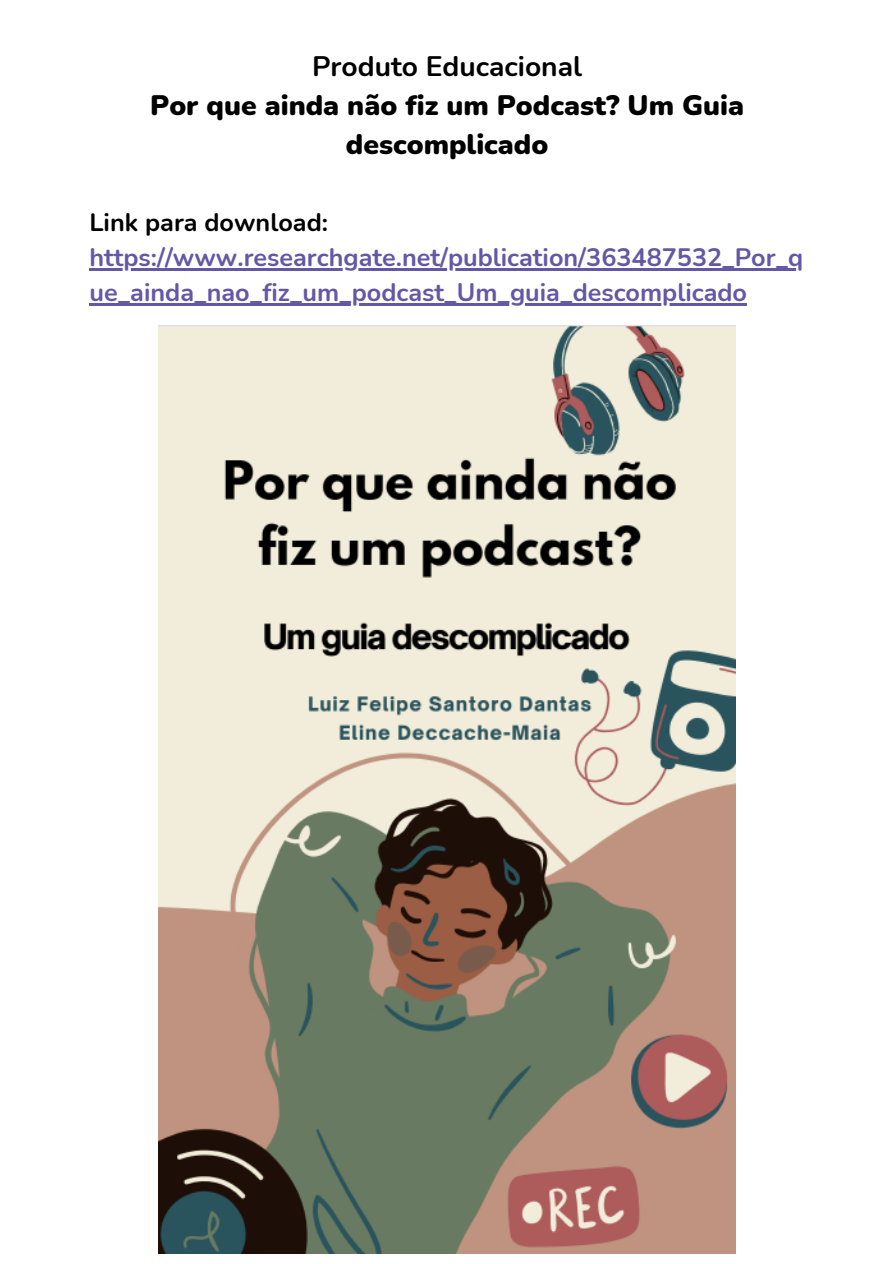
<style>
.page{position:relative;width:894px;height:1264px;background:#fff}
.page>*{position:absolute;margin:0;border:0;box-sizing:border-box;transform-origin:0 0}
.t1{font:900 28.2px/39.5px "Nunito";color:#000;text-align:center}
.t2{font:700 28.2px "Nunito";color:#000}
.t3{font:700 25.2px/35px "Nunito";color:#6457a6}
.t4{font:700 25.2px "Nunito";color:#000}
</style>
<div class="page">
<img style="left:159px;top:325px;width:576px;height:928px">
<hr style="left:89px;top:268px;width:714px;height:2px;background:#6457a6">
<hr style="left:89px;top:303px;width:658px;height:2px;background:#6457a6">
<p class="t2" style="left:312px;top:47px;width:271px">Produto Educacional</p>
<p class="t1" style="left:150px;top:86px;width:595px">Por que ainda não fiz um Podcast? Um Guia descomplicado</p>
<p class="t4" style="left:89px;top:205px;width:240px">Link para download:</p>
<p class="t3" style="left:89px;top:240px;width:715px">https://www.researchgate.net/publication/363487532_Por_q ue_ainda_nao_fiz_um_podcast_Um_guia_descomplicado</p>
</div>
